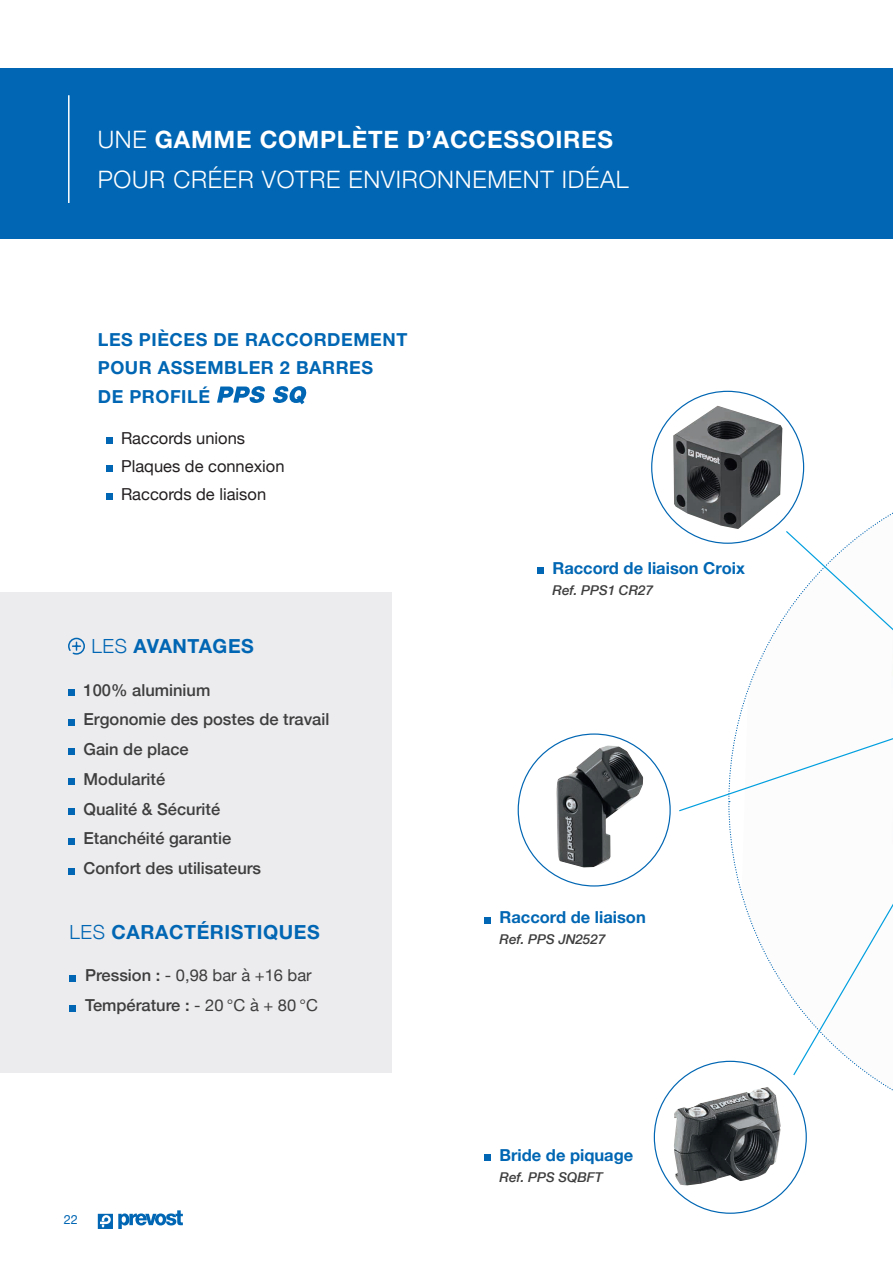
<style>
.page{position:relative;width:893px;height:1263px;background:#fff}
.page>*{position:absolute;margin:0;border:0;box-sizing:border-box;transform-origin:0 0}
.t1{font:300 24px/40.5px "Helvetica Neue";letter-spacing:.03em;color:#fff}
.t2{font:700 19.5px "Helvetica Neue LT Std";letter-spacing:.03em;color:#0166b3}
.t3{font:700 18px/28.5px "Helvetica Neue LT Std";letter-spacing:.03em;color:#0166b3}
.t4{font:500 16.5px "Helvetica Neue";color:#3e3e3f}
.t5{font:700 16.5px "Helvetica Neue";color:#0166b3}
.t6{font:16.5px "Helvetica Neue";color:#231f20}
.t7{font:16.5px "Helvetica Neue";color:#3e3e3f}
.TEXTE_pavé{font:italic 500 13.5px "Helvetica Neue";letter-spacing:-.005em;color:#3e3e3f}
.t8{font:12.75px "Helvetica Neue";color:#0166b3}
.s1{font-family:"Helvetica Neue LT Std";font-weight:700}
.s2{font-family:"Helvetica Neue";font-weight:300}
.s3{font-weight:500}
.s4{font-weight:400}
</style>
<div class="page">
<svg style="left:98px;top:1210px;width:85px;height:19px"></svg>
<div style="left:0;top:68px;width:893px;height:170px;background:#0166b3"></div>
<hr style="left:68px;top:95px;width:2px;height:108px;background:#fff">
<svg style="left:217px;top:386px;width:48px;height:17px"></svg>
<svg style="left:273px;top:386px;width:34px;height:18px"></svg>
<div style="left:106px;top:437px;width:7px;height:7px;background:#0166b3"></div>
<div style="left:106px;top:465px;width:7px;height:7px;background:#0166b3"></div>
<div style="left:106px;top:494px;width:7px;height:6px;background:#0166b3"></div>
<svg style="left:485px;top:917px;width:6px;height:6px"></svg>
<div style="left:485px;top:1154px;width:6px;height:7px;background:#0166b3"></div>
<svg style="left:538px;top:568px;width:6px;height:6px"></svg>
<img style="left:673px;top:406px;width:109px;height:123px">
<div style="left:0;top:592px;width:391px;height:480px;background:#ececee"></div>
<svg style="left:68px;top:637px;width:17px;height:18px"></svg>
<div style="left:68px;top:689px;width:6px;height:7px;background:#0166b3"></div>
<svg style="left:68px;top:719px;width:6px;height:6px"></svg>
<svg style="left:68px;top:749px;width:6px;height:6px"></svg>
<div style="left:68px;top:778px;width:6px;height:7px;background:#0166b3"></div>
<div style="left:68px;top:808px;width:6px;height:7px;background:#0166b3"></div>
<svg style="left:68px;top:838px;width:6px;height:6px"></svg>
<svg style="left:68px;top:868px;width:6px;height:6px"></svg>
<svg style="left:70px;top:975px;width:6px;height:6px"></svg>
<svg style="left:70px;top:1005px;width:6px;height:6px"></svg>
<img style="left:673px;top:1087px;width:107px;height:98px">
<img style="left:556px;top:745px;width:87px;height:122px">
<svg style="left:728px;top:465px;width:165px;height:272px"></svg>
<svg style="left:728px;top:1076px;width:165px;height:62px"></svg>
<svg style="left:679px;top:737px;width:214px;height:339px"></svg>
<svg style="left:785px;top:530px;width:108px;height:130px"></svg>
<p class="t1" style="left:98px;top:117px;width:532px">UNE <span class="s1">GAMME COMPLÈTE D’ACCESSOIRES<br></span>POUR CRÉER VOTRE ENVIRONNEMENT IDÉAL</p>
<p class="t3" style="left:98px;top:324px;width:311px">LES PIÈCES DE RACCORDEMENT</p>
<p class="t3" style="left:98px;top:353px;width:277px">POUR ASSEMBLER 2 BARRES<br>DE PROFILÉ</p>
<p class="t6" style="left:121px;top:426px;width:126px">Raccords unions</p>
<p class="t6" style="left:121px;top:454px;width:165px">Plaques de connexion</p>
<p class="t6" style="left:121px;top:482px;width:147px">Raccords de liaison</p>
<p class="t2" style="left:92px;top:634px;width:164px"><span class="s2">LES</span> AVANTAGES</p>
<p class="t4" style="left:84px;top:676px;width:128px">100% aluminium</p>
<p class="t4" style="left:84px;top:706px;width:247px">Ergonomie des postes de travail</p>
<p class="t4" style="left:84px;top:736px;width:107px">Gain de place</p>
<p class="t4" style="left:84px;top:766px;width:83px">Modularité</p>
<p class="t4" style="left:84px;top:795px;width:138px">Qualité &amp; Sécurité</p>
<p class="t4" style="left:84px;top:825px;width:149px">Etanchéité garantie</p>
<p class="t4" style="left:84px;top:855px;width:179px">Confort des utilisateurs</p>
<p class="t2" style="left:70px;top:920px;width:252px"><span class="s2">LES</span> CARACTÉRISTIQUES</p>
<p class="t7" style="left:85px;top:964px;width:228px"><span class="s3">Pression :</span> - 0,98 bar à +16 bar</p>
<p class="t4" style="left:85px;top:992px;width:235px">Température : <span class="s4">- 20 °C à + 80 °C</span></p>
<p class="t8" style="left:64px;top:1210px;width:16px">22</p>
<p class="t5" style="left:552px;top:555px;width:194px">Raccord de liaison Croix</p>
<p class="TEXTE_pavé" style="left:553px;top:579px;width:102px">Ref. PPS1 CR27</p>
<p class="t5" style="left:499px;top:904px;width:148px">Raccord de liaison</p>
<p class="TEXTE_pavé" style="left:500px;top:928px;width:107px">Ref. PPS JN2527</p>
<p class="t5" style="left:499px;top:1142px;width:135px">Bride de piquage</p>
<p class="TEXTE_pavé" style="left:500px;top:1165px;width:105px">Ref. PPS SQBFT</p>
</div>
